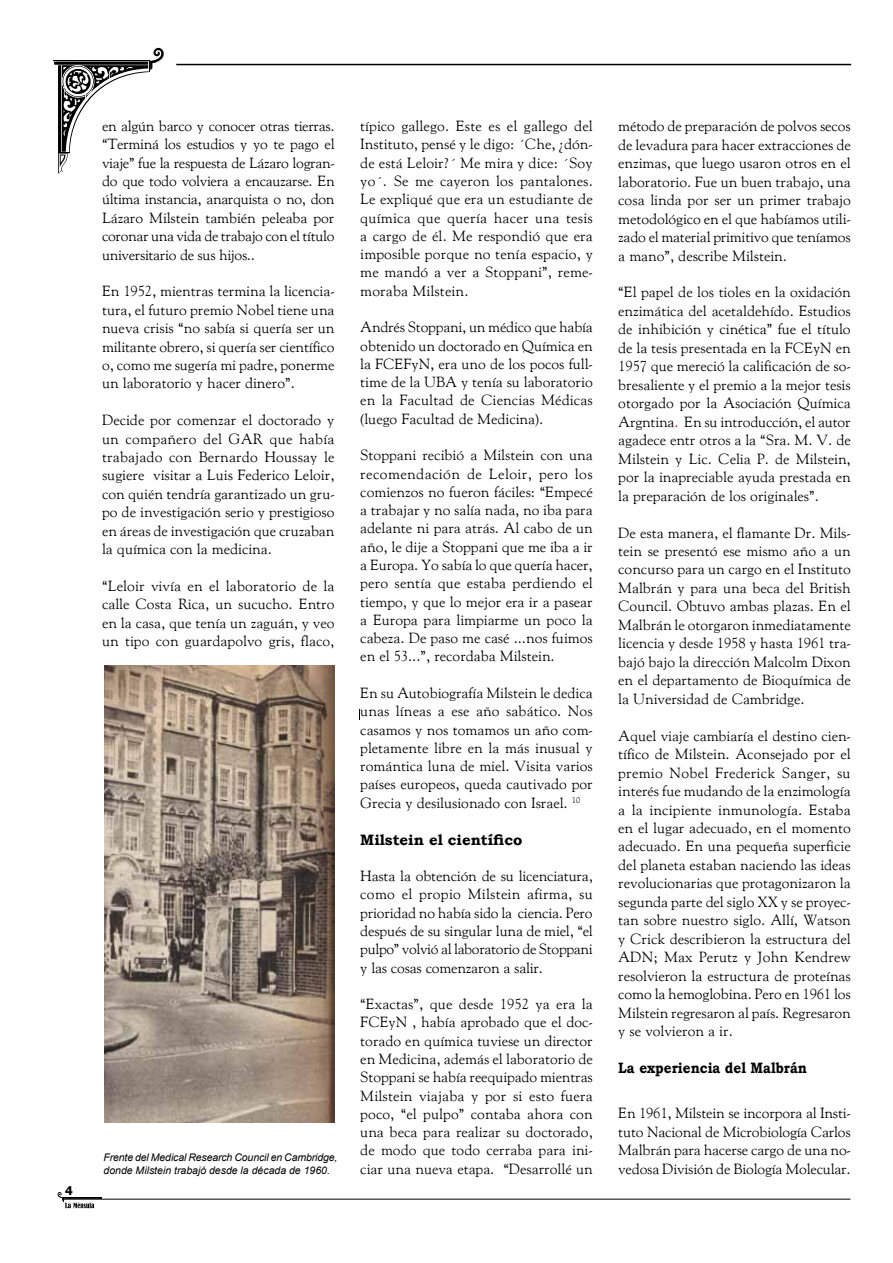
<style>
.page{position:relative;width:893px;height:1263px;background:#fff}
.page>*{position:absolute;margin:0;border:0;box-sizing:border-box;transform-origin:0 0}
.t1{font:15px/18.5px "Goudy Old Style ATT";color:#000;text-align:justify}
.t2{font:700 15px "Bookman Old Style";color:#000;scale:.9 1}
.t3{font:700 15px "Bookman Old Style";color:#000}
.t4{font:700 12px "Tahoma";color:#000}
.t5{font:italic 10.5px/12.6px "Arial";letter-spacing:-.01em;color:#000}
.s1{color:#fd0000}
</style>
<div class="page">
<hr style="left:176px;top:64px;width:675px;height:1px;background:#000">
<hr style="left:53px;top:61px;width:96px;height:1px;background:#000">
<svg style="left:54px;top:48px;width:110px;height:126px"></svg>
<hr style="left:64px;top:1199px;width:786px;height:1px;background:#000">
<svg style="left:57px;top:1192px;width:45px;height:16px"></svg>
<img style="left:104px;top:666px;width:231px;height:457px">
<p class="t4" style="left:65px;top:1182px;width:9px">4</p>
<p class="t1" style="left:102px;top:116px;width:234px">en algún barco y conocer otras tierras. “Terminá los estudios y yo te pago el viaje” fue la respuesta de Lázaro logran&shy;do que todo volviera a encauzarse. En última instancia, anarquista o no, don Lázaro Milstein también peleaba por coronar una vida de trabajo con el título universitario de sus hijos..</p>
<p class="t1" style="left:102px;top:282px;width:234px">En 1952, mientras termina la licencia&shy;tura, el futuro premio Nobel tiene una nueva crisis “no sabía si quería ser un militante obrero, si quería ser científico o, como me sugería mi padre, ponerme un laboratorio y hacer dinero”.</p>
<p class="t1" style="left:102px;top:411px;width:234px">Decide por comenzar el doctorado y un compañero del GAR que había trabajado con Bernardo Houssay le sugiere visitar a Luis Federico Leloir, con quién tendría garantizado un gru&shy;po de investigación serio y prestigioso en áreas de investigación que cruzaban la química con la medicina.</p>
<p class="t1" style="left:102px;top:577px;width:234px">“Leloir vivía en el laboratorio de la calle Costa Rica, un sucucho. Entro en la casa, que tenía un zaguán, y veo un tipo con guardapolvo gris, flaco,</p>
<p class="t5" style="left:103px;top:1151px;width:235px">Frente del Medical Research Council en Cambridge, donde Milstein trabajó desde la década de 1960.</p>
<p class="t1" style="left:360px;top:117px;width:234px">típico gallego. Este es el gallego del Instituto, pensé y le digo: ´Che, ¿dón&shy;de está Leloir?´ Me mira y dice: ´Soy yo´. Se me cayeron los pantalones.<br>Le expliqué que era un estudiante de química que quería hacer una tesis a cargo de él. Me respondió que era imposible porque no tenía espacio, y me mandó a ver a Stoppani”, reme&shy;moraba Milstein.</p>
<p class="t1" style="left:360px;top:318px;width:234px">Andrés Stoppani, un médico que había obtenido un doctorado en Química en la FCEFyN, era uno de los pocos full&shy;time de la UBA y tenía su laboratorio en la Facultad de Ciencias Médicas (luego Facultad de Medicina).</p>
<p class="t1" style="left:360px;top:446px;width:234px">Stoppani recibió a Milstein con una recomendación de Leloir, pero los comienzos no fueron fáciles: “Empecé a trabajar y no salía nada, no iba para adelante ni para atrás. Al cabo de un año, le dije a Stoppani que me iba a ir a Europa. Yo sabía lo que quería hacer, pero sentía que estaba perdiendo el tiempo, y que lo mejor era ir a pasear a Europa para limpiarme un poco la cabeza. De paso me casé ...nos fuimos en el 53...”, recordaba Milstein.</p>
<p class="t1" style="left:360px;top:684px;width:234px">En su Autobiografía Milstein le dedica unas líneas a ese año sabático. Nos casamos y nos tomamos un año com&shy;pletamente libre en la más inusual y romántica luna de miel. Visita varios países europeos, queda cautivado por Grecia y desilusionado con Israel. <sup>10</sup></p>
<p class="t3" style="left:360px;top:828px;width:163px">Milstein el científico</p>
<p class="t1" style="left:360px;top:867px;width:234px">Hasta la obtención de su licenciatura, como el propio Milstein afirma, su prioridad no había sido la ciencia. Pero después de su singular luna de miel, “el pulpo” volvió al laboratorio de Stoppani y las cosas comenzaron a salir.</p>
<p class="t1" style="left:360px;top:995px;width:234px">“Exactas”, que desde 1952 ya era la FCEyN , había aprobado que el doc&shy;torado en química tuviese un director en Medicina, además el laboratorio de Stoppani se había reequipado mientras Milstein viajaba y por si esto fuera poco, “el pulpo” contaba ahora con una beca para realizar su doctorado, de modo que todo cerraba para ini&shy;ciar una nueva etapa. “Desarrollé un</p>
<p class="t1" style="left:618px;top:117px;width:234px">método de preparación de polvos secos de levadura para hacer extracciones de enzimas, que luego usaron otros en el laboratorio. Fue un buen trabajo, una cosa linda por ser un primer trabajo metodológico en el que habíamos utili&shy;zado el material primitivo que teníamos a mano”, describe Milstein.</p>
<p class="t1" style="left:618px;top:283px;width:234px">“El papel de los tioles en la oxidación enzimática del acetaldehído. Estudios de inhibición y cinética” fue el título de la tesis presentada en la FCEyN en 1957 que mereció la calificación de so&shy;bresaliente y el premio a la mejor tesis otorgado por la Asociación Química Argntina<span class="s1">.</span> En su introducción, el autor agadece entr otros a la “Sra. M. V. de Milstein y Lic. Celia P. de Milstein, por la inapreciable ayuda prestada en la preparación de los originales”.</p>
<p class="t1" style="left:618px;top:523px;width:234px">De esta manera, el flamante Dr. Mils&shy;tein se presentó ese mismo año a un concurso para un cargo en el Instituto Malbrán y para una beca del British Council. Obtuvo ambas plazas. En el Malbrán le otorgaron inmediatamente licencia y desde 1958 y hasta 1961 tra&shy;bajó bajo la dirección Malcolm Dixon en el departamento de Bioquímica de la Universidad de Cambridge.</p>
<p class="t1" style="left:618px;top:726px;width:234px">Aquel viaje cambiaría el destino cien&shy;tífico de Milstein. Aconsejado por el premio Nobel Frederick Sanger, su interés fue mudando de la enzimología a la incipiente inmunología. Estaba en el lugar adecuado, en el momento adecuado. En una pequeña superficie del planeta estaban naciendo las ideas revolucionarias que protagonizaron la segunda parte del siglo XX y se proyec&shy;tan sobre nuestro siglo. Allí, Watson y Crick describieron la estructura del ADN; Max Perutz y John Kendrew resolvieron la estructura de proteínas como la hemoglobina. Pero en 1961 los Milstein regresaron al país. Regresaron y se volvieron a ir.</p>
<p class="t2" style="left:618px;top:1057px;width:211px">La experiencia del Malbrán</p>
<p class="t1" style="left:618px;top:1104px;width:234px">En 1961, Milstein se incorpora al Insti&shy;tuto Nacional de Microbiología Carlos Malbrán para hacerse cargo de una no&shy;vedosa División de Biología Molecular.</p>
</div>
